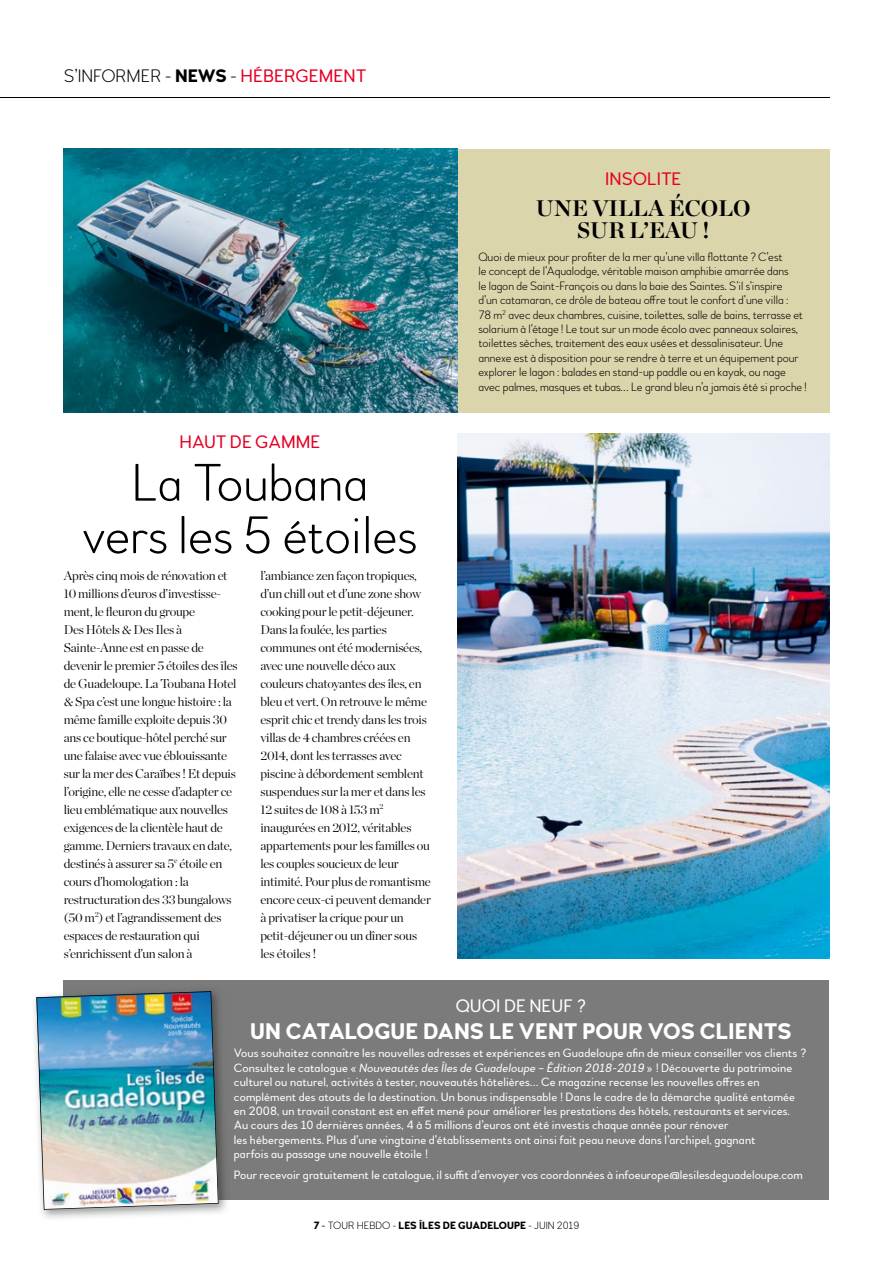
<style>
.page{position:relative;width:893px;height:1263px;background:#fff}
.page>*{position:absolute;margin:0;border:0;box-sizing:border-box;transform-origin:0 0}
.t1{font:100 52.5px/52.5px "Woodford Bourne";color:#000;text-align:center}
.t2{font:700 22.5px "Woodford Bourne";color:#fff}
.t3{font:700 22.5px/22.5px "Chronicle Display";color:#000;text-align:center}
.t4{font:100 18px "Woodford Bourne";color:#000}
.t5{font:18px "Woodford Bourne";color:#e40024}
.t6{font:18px "Woodford Bourne";color:#fff}
.t7{font:300 12.75px/18px "Chronicle Display";letter-spacing:-.02em;color:#000}
.t8{font:12px/14.4px "Woodford Bourne";letter-spacing:.01em;color:#fff}
.t9{font:100 12px/14.4px "Woodford Bourne";color:#000}
.t10{font:700 10.5px "Woodford Bourne";color:#000}
.s1{font-weight:700}
.s2{font-weight:400;color:#e40024}
.s3{font-style:italic}
.s4{font-weight:400}
.s5{font-weight:100}
</style>
<div class="page">
<hr style="left:0;top:97px;width:829px;height:1px;background:#000">
<img style="left:457px;top:434px;width:372px;height:525px">
<div style="left:457px;top:149px;width:372px;height:263px;background:#dbd5ac"></div>
<img style="left:64px;top:149px;width:393px;height:263px">
<div style="left:64px;top:980px;width:765px;height:219px;background:#7a7b7a"></div>
<img style="left:34px;top:986px;width:196px;height:232px">
<img style="left:64px;top:986px;width:166px;height:213px">
<img style="left:36px;top:991px;width:183px;height:219px">
<h3 class="t4" style="left:64px;top:66px;width:304px">S’INFORMER - <span class="s1">NEWS</span> - <span class="s2">HÉBERGEMENT</span></h3>
<h3 class="t5" style="left:180px;top:431px;width:142px">HAUT DE GAMME</h3>
<h1 class="t1" style="left:82px;top:457px;width:336px">La Toubana vers les 5 étoiles</h1>
<p class="t7" style="left:64px;top:565px;width:175px">Après cinq mois de rénovation et<br>10 millions d’euros d’investisse&shy;ment, le fleuron du groupe<br>Des Hôtels &amp; Des Iles à<br>Sainte-Anne est en passe de devenir le premier 5 étoiles des îles de Guadeloupe. La Toubana Hotel &amp; Spa c’est une longue histoire : la même famille exploite depuis 30 ans ce boutique-hôtel perché sur une falaise avec vue éblouissante sur la mer des Caraïbes ! Et depuis l’origine, elle ne cesse d’adapter ce lieu emblématique aux nouvelles exigences de la clientèle haut de gamme. Derniers travaux en date, destinés à assurer sa 5<sup>e</sup> étoile en cours d’homologation : la restructuration des 33 bungalows (50 m<sup>2</sup>) et l’agrandissement des espaces de restauration qui s’enrichissent d’un salon à</p>
<p class="t7" style="left:260px;top:565px;width:172px">l’ambiance zen façon tropiques, d’un chill out et d’une zone show cooking pour le petit-déjeuner.<br>Dans la foulée, les parties communes ont été modernisées, avec une nouvelle déco aux couleurs chatoyantes des îles, en bleu et vert. On retrouve le même esprit chic et trendy dans les trois villas de 4 chambres créées en<br>2014, dont les terrasses avec piscine à débordement semblent suspendues sur la mer et dans les<br>12 suites de 108 à 153 m<sup>2 </sup>inaugurées en 2012, véritables appartements pour les familles ou les couples soucieux de leur intimité. Pour plus de romantisme encore ceux-ci peuvent demander à privatiser la crique pour un petit-déjeuner ou un dîner sous les étoiles !</p>
<h3 class="t5" style="left:605px;top:168px;width:78px">INSOLITE</h3>
<h2 class="t3" style="left:536px;top:195px;width:216px">UNE VILLA ÉCOLO<br>SUR L’EAU !</h2>
<p class="t9" style="left:478px;top:250px;width:330px">Quoi de mieux pour profiter de la mer qu’une villa flottante ? C’est<br>le concept de l’Aqualodge, véritable maison amphibie amarrée dans<br>le lagon de Saint-François ou dans la baie des Saintes. S’il s’inspire<br>d’un catamaran, ce drôle de bateau offre tout le confort d’une villa :<br>78 m<sup>2</sup> avec deux chambres, cuisine, toilettes, salle de bains, terrasse et solarium à l’étage ! Le tout sur un mode écolo avec panneaux solaires, toilettes sèches, traitement des eaux usées et dessalinisateur. Une annexe est à disposition pour se rendre à terre et un équipement pour explorer le lagon : balades en stand-up paddle ou en kayak, ou nage avec palmes, masques et tubas… Le grand bleu n’a jamais été si proche !</p>
<h3 class="t6" style="left:456px;top:995px;width:132px">QUOI DE NEUF ?</h3>
<h2 class="t2" style="left:250px;top:1017px;width:543px">UN CATALOGUE DANS LE VENT POUR VOS CLIENTS</h2>
<p class="t8" style="left:234px;top:1046px;width:574px">Vous souhaitez connaître les nouvelles adresses et expériences en Guadeloupe afin de mieux conseiller vos clients ?<br>Consultez le catalogue « <span class="s3">Nouveautés des Îles de Guadeloupe – Édition 2018-2019</span> » ! Découverte du patrimoine culturel ou naturel, activités à tester, nouveautés hôtelières… Ce magazine recense les nouvelles offres en complément des atouts de la destination. Un bonus indispensable ! Dans le cadre de la démarche qualité entamée en 2008, un travail constant est en effet mené pour améliorer les prestations des hôtels, restaurants et services.<br>Au cours des 10 dernières années, 4 à 5 millions d’euros ont été investis chaque année pour rénover<br>les hébergements. Plus d’une vingtaine d’établissements ont ainsi fait peau neuve dans l’archipel, gagnant<br>parfois au passage une nouvelle étoile !</p>
<p class="t8" style="left:234px;top:1168px;width:570px">Pour recevoir gratuitement le catalogue, il suffit d’envoyer vos coordonnées à infoeurope@lesilesdeguadeloupe.com</p>
<p class="t10" style="left:314px;top:1219px;width:267px">7 <span class="s4">-</span> <span class="s5">TOUR HEBDO -</span> LES ÎLES DE GUADELOUPE <span class="s5">- JUIN 2019</span></p>
</div>
